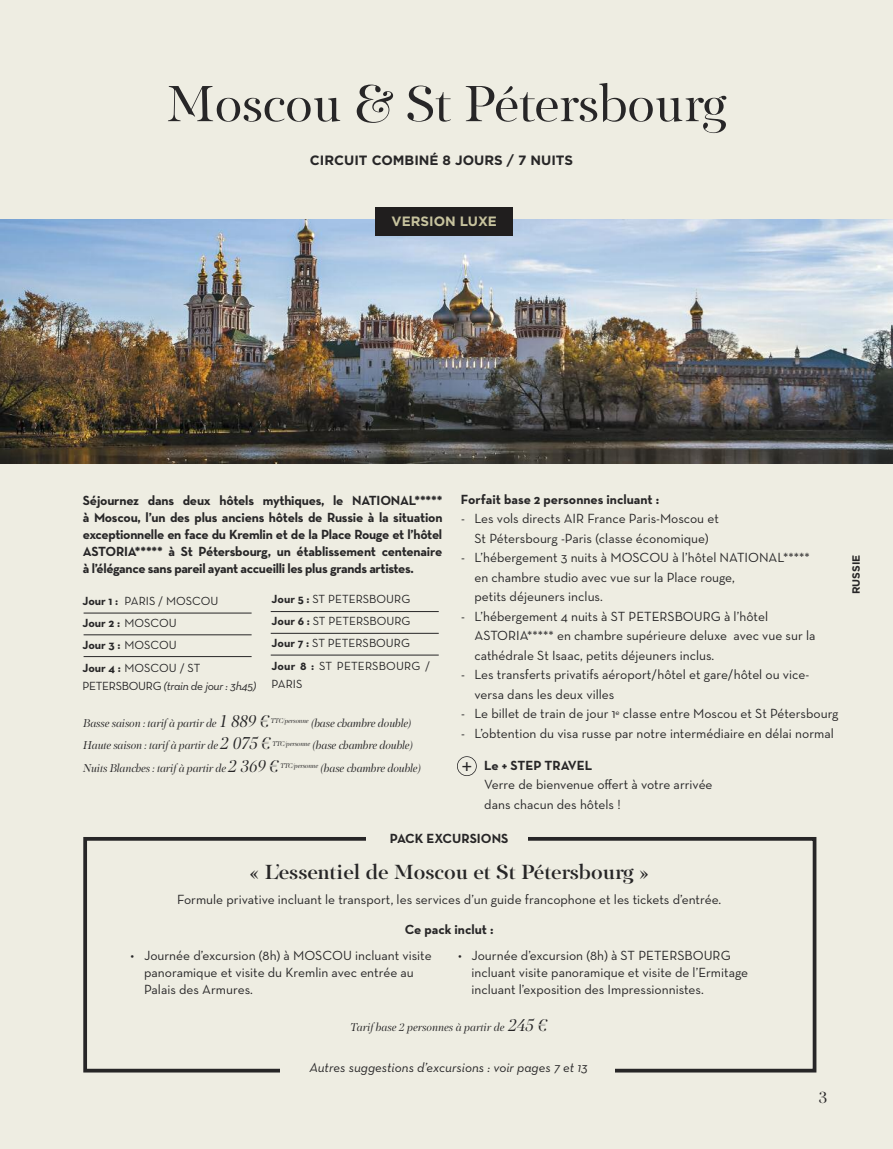
<style>
.page{position:relative;width:893px;height:1149px;background:#fff}
.page>*{position:absolute;margin:0;border:0;box-sizing:border-box;transform-origin:0 0}
.t1{font:52.05px "PF Regal Display Pro";color:#272627}
.t2{font:500 21px "PF Regal Display Pro";color:#272627}
.t3{font:16.95px "PF Regal Display Pro";color:#272627}
.t4{font:13.5px/19.5px "Neutra Text";color:#272627}
.t5{font:700 13.5px/17.1px "Neutra Text";letter-spacing:-.015em;color:#272627;text-align:justify}
.t6{font:italic 13.5px "Neutra Text";color:#272627}
.t7{font:700 13.5px "Gotham";color:#272627}
.t8{font:700 13.5px "Gotham";color:#c7c39e}
.t9{font:12px/22.2px "Neutra Text";color:#272627}
.t10{font:italic 12px "Neutra Text";letter-spacing:-.025em;color:#272627}
.t11{font:italic 11.55px/22.5px "PF Regal Display Pro";letter-spacing:-.01em;color:#272627}
.t12{font:700 10.5px "Gotham";color:#272627}
.s1{font-weight:700}
.s2{font-style:normal}
.s3{font-size:18px}
</style>
<div class="page">
<div style="left:0;top:0;width:893px;height:1148px;background:#eeede2"></div>
<img style="left:0;top:219px;width:893px;height:244px">
<hr style="left:84px;top:612px;width:168px;height:1px;background:#272627">
<hr style="left:84px;top:634px;width:168px;height:1px;background:#272627">
<hr style="left:84px;top:656px;width:168px;height:1px;background:#272627">
<hr style="left:271px;top:611px;width:168px;height:1px;background:#272627">
<hr style="left:271px;top:633px;width:168px;height:1px;background:#272627">
<hr style="left:271px;top:654px;width:168px;height:1px;background:#272627">
<div style="left:83px;top:836px;width:733px;height:236px;border:4px solid #272627"></div>
<div style="left:375px;top:206px;width:138px;height:29px;background:#201e1e"></div>
<div style="left:457px;top:756px;width:20px;height:19px;border:2px solid #272627;border-radius:50%"></div>
<div style="left:366px;top:825px;width:161px;height:28px;background:#eeede2"></div>
<div style="left:280px;top:1057px;width:334px;height:29px;background:#eeede2"></div>
<h1 class="t1" style="left:166px;top:85px;width:562px">Moscou &amp; St Pétersbourg</h1>
<p class="t7" style="left:310px;top:152px;width:265px">CIRCUIT COMBINÉ 8 JOURS / 7 NUITS</p>
<p class="t8" style="left:392px;top:213px;width:107px">VERSION LUXE</p>
<p class="t5" style="left:83px;top:491px;width:361px">Séjournez dans deux hôtels mythiques, le NATIONAL***** à Moscou, l’un des plus anciens hôtels de Russie à la situation exceptionnelle en face du Kremlin et de la Place Rouge et l’hôtel ASTORIA***** à St Pétersbourg, un établissement centenaire à l’élégance sans pareil ayant accueilli les plus grands artistes.</p>
<p class="t9" style="left:83px;top:589px;width:137px"><span class="s1">Jour 1 :</span> PARIS / MOSCOU<br><span class="s1">Jour 2 :</span> MOSCOU<br><span class="s1">Jour 3 :</span> MOSCOU<br><span class="s1">Jour 4 :</span> MOSCOU / ST</p>
<p class="t10" style="left:83px;top:678px;width:175px"><span class="s2">PETERSBOURG</span> (train de jour : 3h45)</p>
<p class="t9" style="left:272px;top:587px;width:160px"><span class="s1">Jour 5 :</span> ST PETERSBOURG<br><span class="s1">Jour 6 :</span> ST PETERSBOURG<br><span class="s1">Jour 7 :</span> ST PETERSBOURG<br><span class="s1">Jour 8 :</span> ST PETERSBOURG /</p>
<p class="t9" style="left:272px;top:672px;width:32px">PARIS</p>
<p class="t11" style="left:83px;top:712px;width:339px">Basse saison : tarif à partir de <span class="s3">1 889 €</span> <sup>TTC/personne</sup> (base chambre double)<br>Haute saison : tarif à partir de <span class="s3">2 075 €</span> <sup>TTC/personne</sup> (base chambre double)<br>Nuits Blanches : tarif à partir de <span class="s3">2 369 €</span> <sup>TTC/personne</sup> (base chambre double)</p>
<p class="t5" style="left:461px;top:490px;width:200px">Forfait base 2 personnes incluant :</p>
<p class="t4" style="left:461px;top:508px;width:259px;text-align:center">- Les vols directs AIR France Paris-Moscou et<br>St Pétersbourg -Paris (classe économique)</p>
<p class="t4" style="left:474px;top:547px;width:337px;text-indent:-14px">- L’hébergement 3 nuits à MOSCOU à l’hôtel NATIONAL***** en chambre studio avec vue sur la Place rouge,<br>petits déjeuners inclus.</p>
<p class="t4" style="left:474px;top:606px;width:342px;text-indent:-14px">- L’hébergement 4 nuits à ST PETERSBOURG à l’hôtel<br>ASTORIA***** en chambre supérieure deluxe avec vue sur la cathédrale St Isaac, petits déjeuners inclus.</p>
<p class="t4" style="left:474px;top:664px;width:336px;text-indent:-14px">- Les transferts privatifs aéroport/hôtel et gare/hôtel ou vice&shy;versa dans les deux villes</p>
<p class="t4" style="left:461px;top:703px;width:379px">- Le billet de train de jour 1<sup>e</sup> classe entre Moscou et St Pétersbourg</p>
<p class="t4" style="left:461px;top:723px;width:374px">- L’obtention du visa russe par notre intermédiaire en délai normal</p>
<p class="t5" style="left:484px;top:756px;width:110px">Le + STEP TRAVEL</p>
<p class="t4" style="left:484px;top:774px;width:230px">Verre de bienvenue offert à votre arrivée dans chacun des hôtels !</p>
<p class="t5" style="left:390px;top:829px;width:120px">PACK EXCURSIONS</p>
<h2 class="t2" style="left:249px;top:863px;width:401px">« L’essentiel de Moscou et St Pétersbourg »</h2>
<p class="t4" style="left:177px;top:889px;width:546px">Formule privative incluant le transport, les services d’un guide francophone et les tickets d’entrée.</p>
<p class="t5" style="left:405px;top:920px;width:90px">Ce pack inclut :</p>
<p class="t4" style="left:144px;top:947px;width:289px;line-height:16.5px;text-indent:-14px">• Journée d’excursion (8h) à MOSCOU incluant visite panoramique et visite du Kremlin avec entrée au<br>Palais des Armures.</p>
<p class="t4" style="left:471px;top:947px;width:278px;line-height:16.5px;text-indent:-14px">• Journée d’excursion (8h) à ST PETERSBOURG incluant visite panoramique et visite de l’Ermitage incluant l’exposition des Impressionnistes.</p>
<p class="t11" style="left:350px;top:1016px;width:198px">Tarif base 2 personnes à partir de <span class="s3">245 €</span></p>
<p class="t6" style="left:309px;top:1059px;width:280px">Autres suggestions d’excursions : voir pages 7 et 13</p>
<p class="t3" style="left:819px;top:1090px;width:10px">3</p>
<p class="t12" style="left:850px;top:594px;width:41px;rotate:-90deg">RUSSIE</p>
</div>
